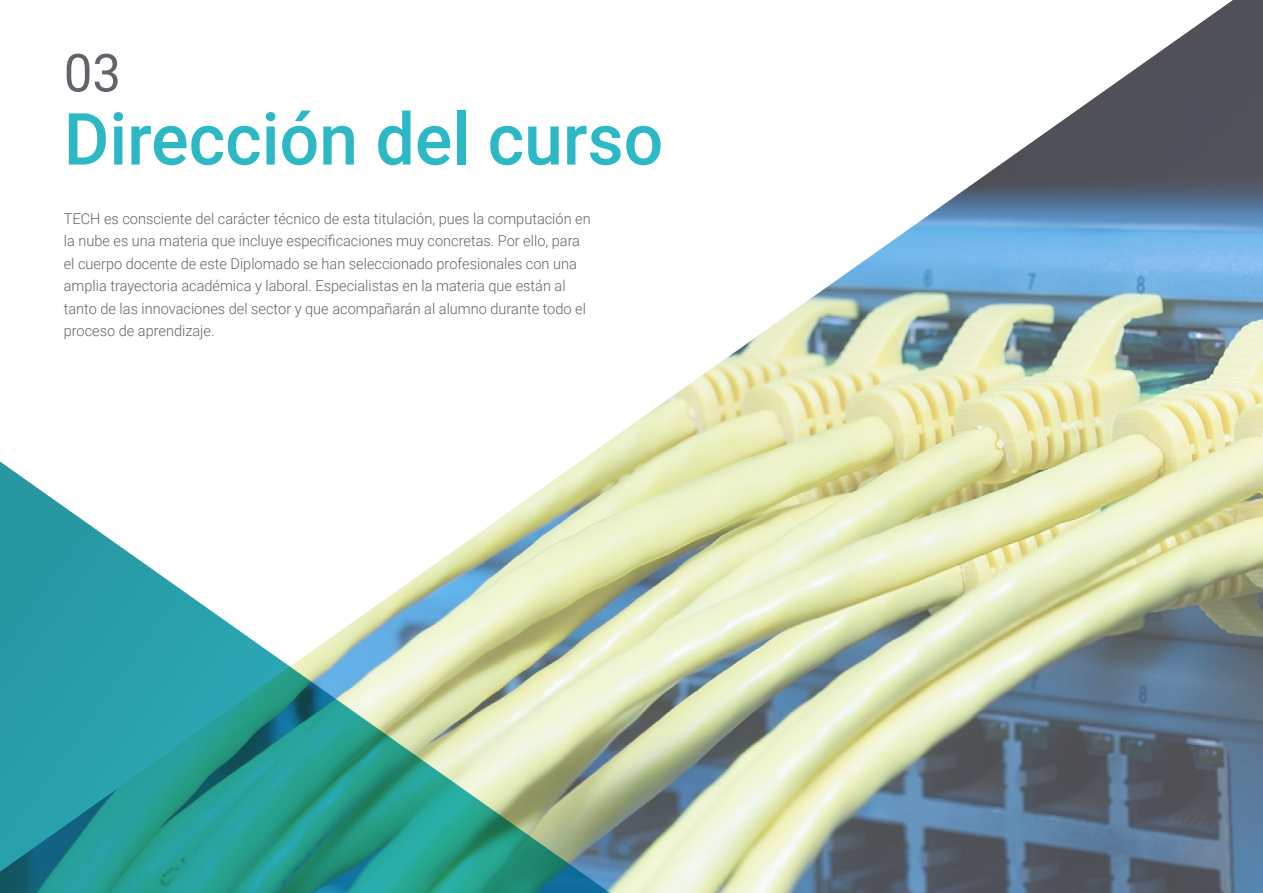
<style>
.page{position:relative;width:1263px;height:893px;background:#fff}
.page>*{position:absolute;margin:0;border:0;box-sizing:border-box;transform-origin:0 0}
.t1{font:500 72px "Roboto";color:#2db8c5}
.t2{font:52.5px "Roboto";color:#61646a}
.t3{font:300 15px/22.5px "Roboto";color:#61646a}
</style>
<div class="page">
<img style="left:602px;top:0;width:661px;height:893px">
<svg style="left:0;top:446px;width:640px;height:447px"></svg>
<h2 class="t2" style="left:64px;top:36px;width:59px">03</h2>
<h1 class="t1" style="left:64px;top:89px;width:601px">Dirección del curso</h1>
<p class="t3" style="left:64px;top:207px;width:528px">TECH es consciente del carácter técnico de esta titulación, pues la computación en la nube es una materia que incluye especificaciones muy concretas. Por ello, para el cuerpo docente de este Diplomado se han seleccionado profesionales con una amplia trayectoria académica y laboral. Especialistas en la materia que están al tanto de las innovaciones del sector y que acompañarán al alumno durante todo el proceso de aprendizaje.</p>
</div>
